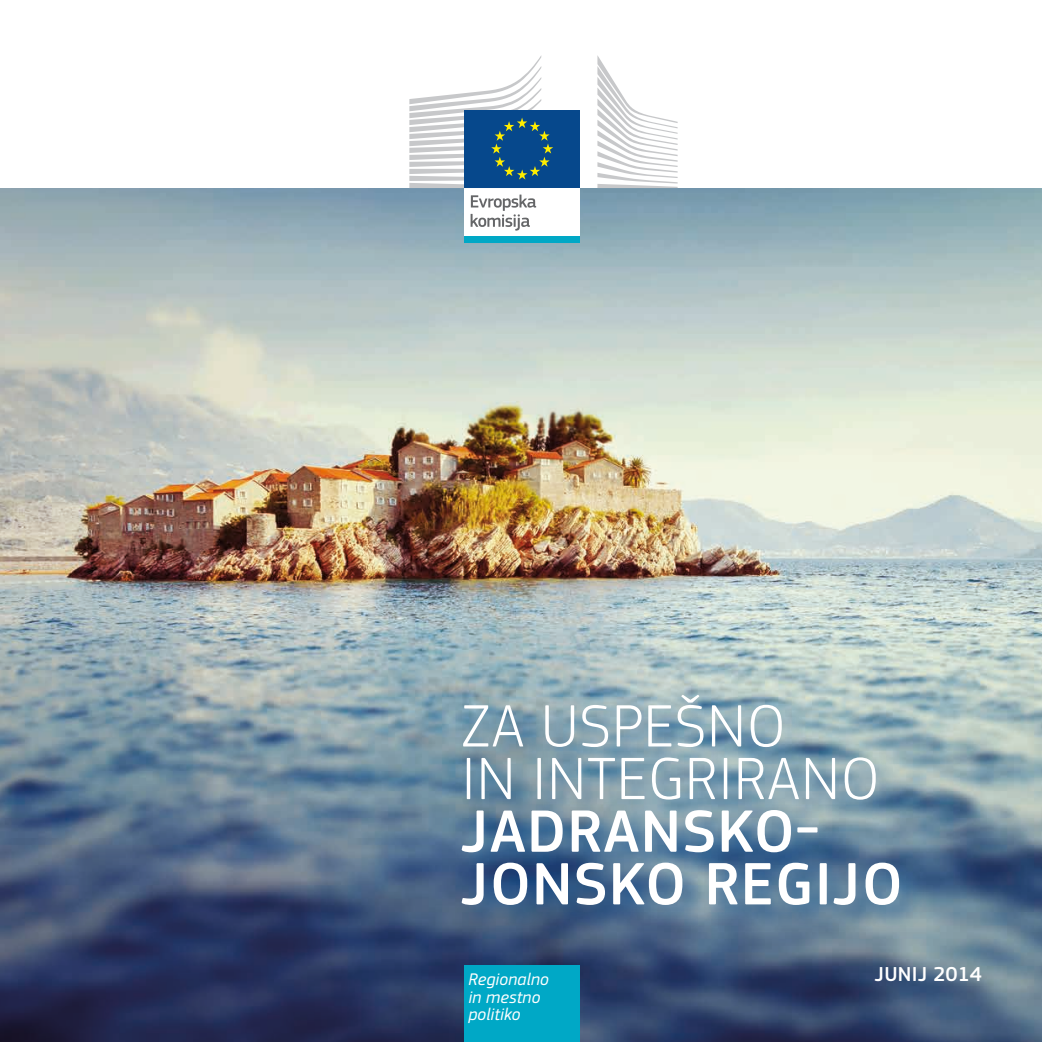
<style>
.page{position:relative;width:1042px;height:1042px;background:#fff}
.page>*{position:absolute;margin:0;border:0;box-sizing:border-box;transform-origin:0 0}
.t1{font:300 62.12px/52.7px "EC Square Sans Pro";letter-spacing:.02em;color:#fff}
.t2{font:500 62.12px/52.7px "EC Square Sans Pro";letter-spacing:.02em;color:#fff}
.t3{font:500 21px "EC Square Sans Pro";letter-spacing:.02em;color:#fff}
.t4{font:italic 17.5px/17.5px "EC Square Sans Pro";letter-spacing:.01em;color:#fff}
</style>
<div class="page">
<img style="left:0;top:188px;width:1042px;height:854px">
<div style="left:456px;top:689px;width:469px;height:242px;background:#06488c;opacity:.75"></div>
<div style="left:464px;top:965px;width:116px;height:77px;background:#00a8c6"></div>
<div style="left:464px;top:186px;width:116px;height:51px;background:#fff"></div>
<svg style="left:597px;top:55px;width:80px;height:133px"></svg>
<div style="left:464px;top:110px;width:116px;height:78px;background:#06488c"></div>
<svg style="left:409px;top:55px;width:144px;height:133px"></svg>
<div style="left:464px;top:236px;width:116px;height:6px;background:#00a8c6"></div>
<svg style="left:470px;top:195px;width:66px;height:36px"></svg>
<h1 class="t1" style="left:461px;top:699px;width:420px">ZA USPEŠNO<br>IN INTEGRIRANO</h1>
<h1 class="t2" style="left:461px;top:806px;width:443px">JADRANSKO-<br>JONSKO REGIJO</h1>
<p class="t4" style="left:468px;top:970px;width:82px">Regionalno in mestno politiko</p>
<p class="t3" style="left:874px;top:962px;width:109px">JUNIJ 2014</p>
</div>
